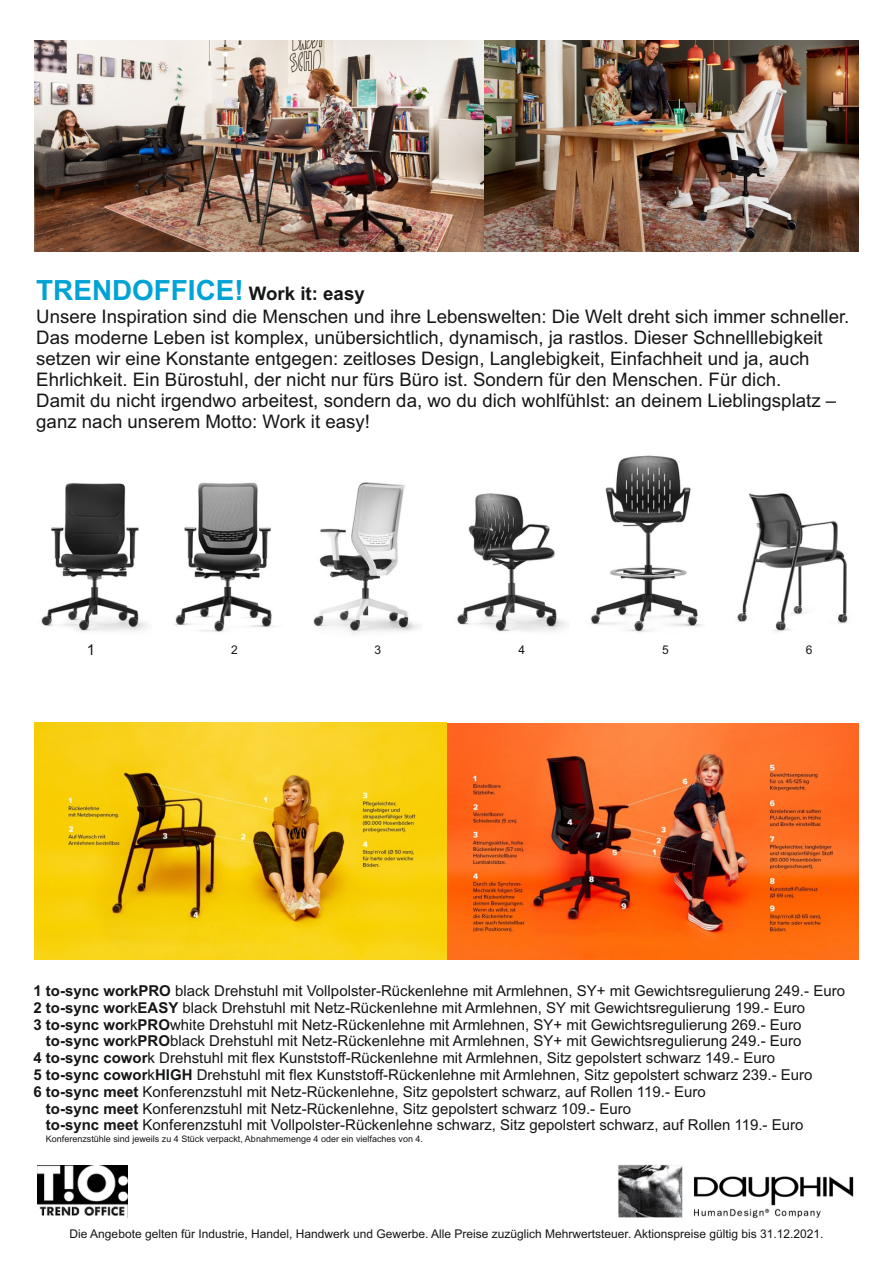
<style>
.page{position:relative;width:893px;height:1263px;background:#fff}
.page>*{position:absolute;margin:0;border:0;box-sizing:border-box;transform-origin:0 0}
.t1{font:700 27.9px "Arial";color:#00a3d4}
.t2{font:18.6px/20.9px "Arial";color:#151616}
.t3{font:15px "Arial";color:#151616}
.t4{font:12px "Arial";color:#151616}
.t5{font:9px "Arial";color:#151616}
.s1{font-size:18.6px;color:#151616}
.s2{font-weight:700}
</style>
<div class="page">
<img style="left:618px;top:1164px;width:236px;height:54px">
<img style="left:590px;top:455px;width:112px;height:177px">
<img style="left:457px;top:493px;width:110px;height:138px">
<img style="left:34px;top:723px;width:824px;height:236px">
<img style="left:34px;top:40px;width:824px;height:211px">
<img style="left:41px;top:483px;width:106px;height:148px">
<img style="left:174px;top:482px;width:100px;height:150px">
<img style="left:313px;top:482px;width:106px;height:152px">
<img style="left:737px;top:493px;width:111px;height:139px">
<img style="left:38px;top:1165px;width:89px;height:51px">
<p class="t1" style="left:36px;top:280px;width:330px">TRENDOFFICE! <span class="s1">Work it: easy</span></p>
<p class="t2" style="left:36px;top:308px;width:815px">Unsere Inspiration sind die Menschen und ihre Lebenswelten: Die Welt dreht sich immer schneller.<br>Das moderne Leben ist komplex, unübersichtlich, dynamisch, ja rastlos. Dieser Schnelllebigkeit setzen wir eine Konstante entgegen: zeitloses Design, Langlebigkeit, Einfachheit und ja, auch Ehrlichkeit. Ein Bürostuhl, der nicht nur fürs Büro ist. Sondern für den Menschen. Für dich.<br>Damit du nicht irgendwo arbeitest, sondern da, wo du dich wohlfühlst: an deinem Lieblingsplatz – ganz nach unserem Motto: Work it easy!</p>
<p class="t3" style="left:87px;top:644px;width:10px">1</p>
<p class="t4" style="left:231px;top:645px;width:8px">2</p>
<p class="t4" style="left:375px;top:645px;width:8px">3</p>
<p class="t4" style="left:519px;top:645px;width:8px">4</p>
<p class="t4" style="left:662px;top:645px;width:8px">5</p>
<p class="t4" style="left:806px;top:645px;width:8px">6</p>
<p class="t3" style="left:33px;top:985px;width:813px"><span class="s2">1 to-sync workPRO</span> black Drehstuhl mit Vollpolster-Rückenlehne mit Armlehnen, SY+ mit Gewichtsregulierung 249.- Euro</p>
<p class="t3" style="left:33px;top:1002px;width:773px"><span class="s2">2 to-sync wor</span>k<span class="s2">EASY</span> black Drehstuhl mit Netz-Rückenlehne mit Armlehnen, SY mit Gewichtsregulierung 199.- Euro</p>
<p class="t3" style="left:33px;top:1019px;width:770px"><span class="s2">3 to-sync wor</span>k<span class="s2">PRO</span>white Drehstuhl mit Netz-Rückenlehne mit Armlehnen, SY+ mit Gewichtsregulierung 269.- Euro</p>
<p class="t3" style="left:46px;top:1035px;width:757px"><span class="s2">to-sync wor</span>k<span class="s2">PRO</span>black Drehstuhl mit Netz-Rückenlehne mit Armlehnen, SY+ mit Gewichtsregulierung 249.- Euro</p>
<p class="t3" style="left:33px;top:1052px;width:743px"><span class="s2">4 to-sync cowor</span>k Drehstuhl mit flex Kunststoff-Rückenlehne mit Armlehnen, Sitz gepolstert schwarz 149.- Euro</p>
<p class="t3" style="left:33px;top:1069px;width:781px"><span class="s2">5 to-sync cowor</span>k<span class="s2">HIGH</span> Drehstuhl mit flex Kunststoff-Rückenlehne mit Armlehnen, Sitz gepolstert schwarz 239.- Euro</p>
<p class="t3" style="left:33px;top:1086px;width:674px"><span class="s2">6 to-sync meet</span> Konferenzstuhl mit Netz-Rückenlehne, Sitz gepolstert schwarz, auf Rollen 119.- Euro</p>
<p class="t3" style="left:46px;top:1102px;width:587px"><span class="s2">to-sync meet</span> Konferenzstuhl mit Netz-Rückenlehne, Sitz gepolstert schwarz 109.- Euro</p>
<p class="t3" style="left:46px;top:1119px;width:759px"><span class="s2">to-sync meet</span> Konferenzstuhl mit Vollpolster-Rückenlehne schwarz, Sitz gepolstert schwarz, auf Rollen 119.- Euro</p>
<p class="t5" style="left:46px;top:1135px;width:379px">Konferenzstühle sind jeweils zu 4 Stück verpackt, Abnahmemenge 4 oder ein vielfaches von 4.</p>
<p class="t4" style="left:70px;top:1229px;width:755px">Die Angebote gelten für Industrie, Handel, Handwerk und Gewerbe. Alle Preise zuzüglich Mehrwertsteuer. Aktionspreise gültig bis 31.12.2021.</p>
</div>
